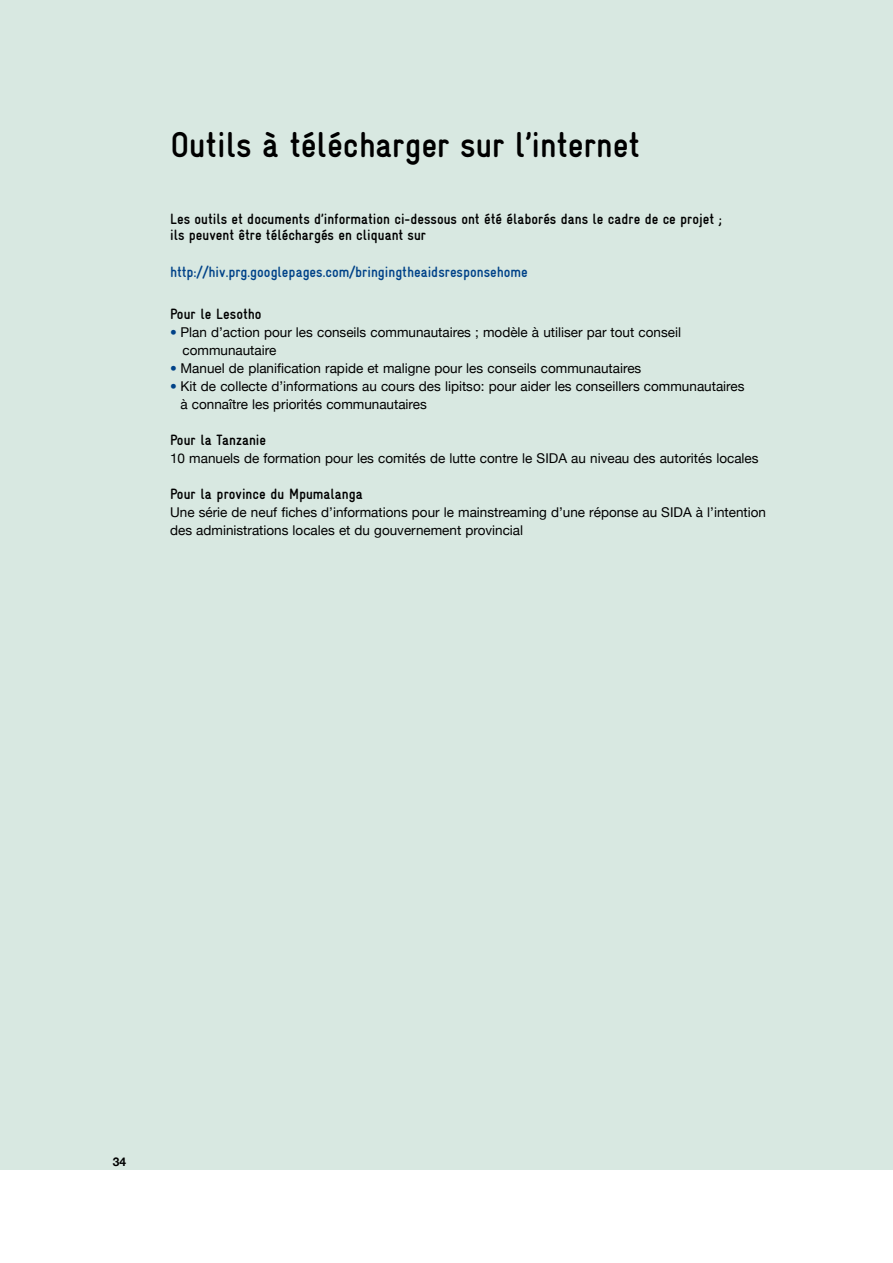
<style>
.page{position:relative;width:893px;height:1263px;background:#fff}
.page>*{position:absolute;margin:0;border:0;box-sizing:border-box;transform-origin:0 0}
.t1{font:700 condensed 36px "Gravur";color:#000}
.t2{font:700 condensed 15px/16.5px "Gravur";color:#000}
.t3{font:700 condensed 15px "Gravur";color:#004288}
.t4{font:13.5px/18px "Helvetica Neue";color:#000}
.t5{font:700 12px "Helvetica Neue";color:#000}
.s1{color:#004288}
</style>
<div class="page">
<div style="left:0;top:0;width:893px;height:1169px;background:#d8e8e1"></div>
<h1 class="t1" style="left:170px;top:125px;width:471px">Outils à télécharger sur l’internet</h1>
<p class="t2" style="left:170px;top:211px;width:553px">Les outils et documents d’information ci-dessous ont été élaborés dans le cadre de ce projet ; ils peuvent être téléchargés en cliquant sur</p>
<p class="t3" style="left:170px;top:263px;width:359px">http://hiv.prg.googlepages.com/bringingtheaidsresponsehome</p>
<p class="t2" style="left:170px;top:306px;width:93px">Pour le Lesotho</p>
<p class="t4" style="left:182px;top:323px;width:500px;text-indent:-12px"><span class="s1">•</span> Plan d’action pour les conseils communautaires ; modèle à utiliser par tout conseil communautaire</p>
<p class="t4" style="left:170px;top:359px;width:473px"><span class="s1">•</span> Manuel de planification rapide et maligne pour les conseils communautaires</p>
<p class="t4" style="left:181px;top:377px;width:565px;text-indent:-10px"><span class="s1">•</span> Kit de collecte d’informations au cours des lipitso: pour aider les conseillers communautaires à connaître les priorités communautaires</p>
<p class="t2" style="left:170px;top:432px;width:98px">Pour la Tanzanie</p>
<p class="t4" style="left:170px;top:449px;width:590px">10 manuels de formation pour les comités de lutte contre le SIDA au niveau des autorités locales</p>
<p class="t2" style="left:170px;top:486px;width:194px">Pour la province du Mpumalanga</p>
<p class="t4" style="left:170px;top:503px;width:597px">Une série de neuf fiches d’informations pour le mainstreaming d’une réponse au SIDA à l’intention des administrations locales et du gouvernement provincial</p>
<p class="t5" style="left:113px;top:1154px;width:15px">34</p>
</div>
